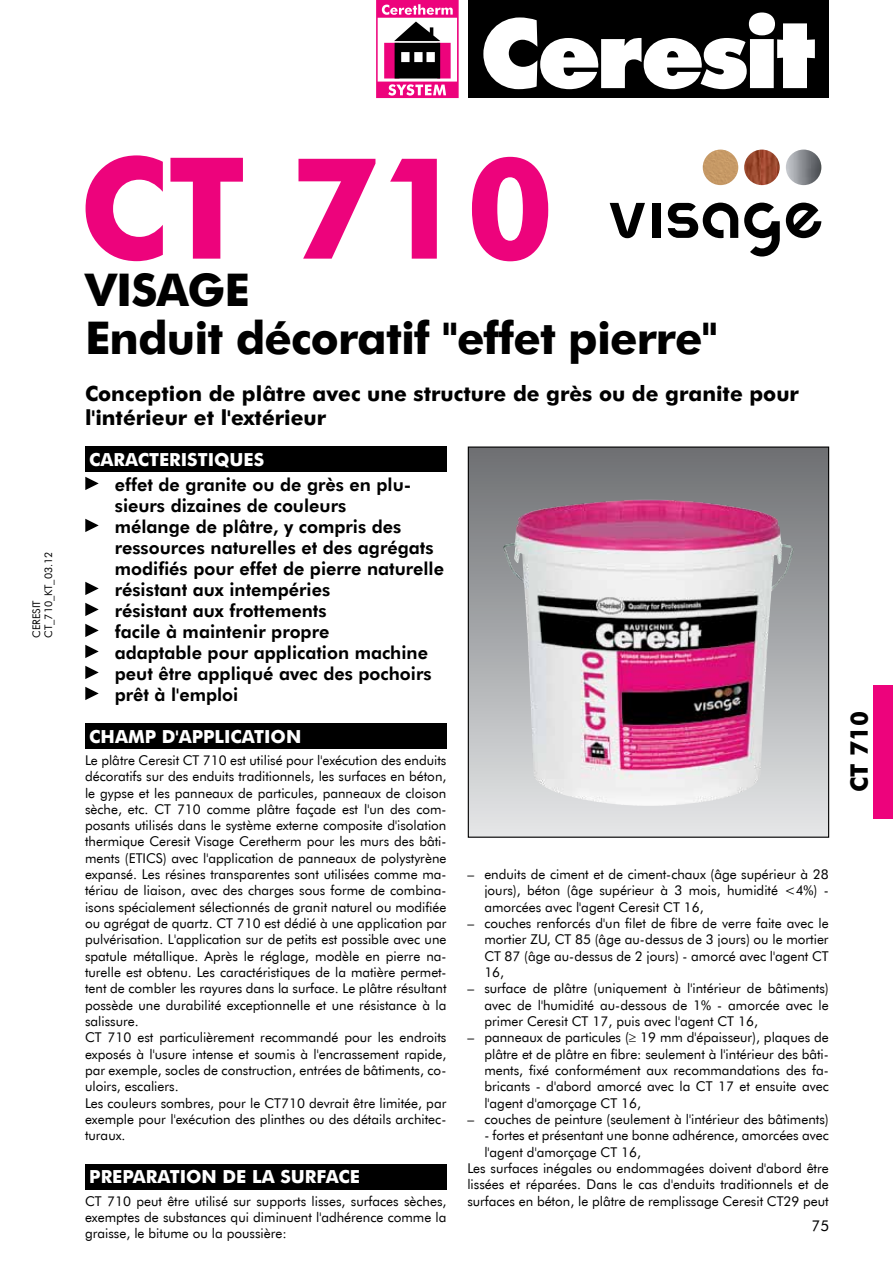
<style>
.page{position:relative;width:893px;height:1263px;background:#fff}
.page>*{position:absolute;margin:0;border:0;box-sizing:border-box;transform-origin:0 0}
.t1{font:700 141px "Futura EU";color:#ed037c}
.t2{font:700 45px/48px "Futura EU";letter-spacing:-.02em;color:#000}
.t3{font:700 24px "Futura EU";color:#000}
.t4{font:700 21px/24px "Futura EU";color:#000}
.t5{font:18px/21px "Futura Hv EU";color:#000}
.t6{font:700 18px "Futura EU";color:#fff}
.t7{font:15px "Futura EU";color:#000}
.t8{font:13.5px/16.4px "Futura EU";color:#000;text-align:justify}
.t9{font:10.5px/12px "Futura EU";color:#000}
</style>
<div class="page">
<div style="left:468px;top:0;width:361px;height:98px;background:#000"></div>
<svg style="left:483px;top:13px;width:332px;height:76px"></svg>
<svg style="left:376px;top:0;width:83px;height:98px"></svg>
<div style="left:874px;top:685px;width:19px;height:134px;background:#ed037c"></div>
<div style="left:468px;top:447px;width:361px;height:390px;background:linear-gradient(to bottom,#6c6e71,#e4e6e7)"></div>
<img style="left:502px;top:499px;width:292px;height:307px">
<div style="left:468px;top:446px;width:361px;height:392px;border:1px solid #000"></div>
<div style="left:85px;top:446px;width:361px;height:26px;background:#000"></div>
<svg style="left:85px;top:477px;width:14px;height:13px"></svg>
<svg style="left:85px;top:519px;width:14px;height:13px"></svg>
<svg style="left:85px;top:582px;width:14px;height:13px"></svg>
<svg style="left:85px;top:603px;width:14px;height:13px"></svg>
<svg style="left:85px;top:624px;width:14px;height:13px"></svg>
<svg style="left:85px;top:645px;width:14px;height:13px"></svg>
<svg style="left:85px;top:666px;width:14px;height:13px"></svg>
<svg style="left:85px;top:687px;width:14px;height:13px"></svg>
<div style="left:85px;top:723px;width:361px;height:25px;background:#000"></div>
<div style="left:85px;top:1164px;width:361px;height:25px;background:#000"></div>
<div style="left:652px;top:203px;width:9px;height:35px;background:#000"></div>
<svg style="left:610px;top:203px;width:35px;height:35px"></svg>
<svg style="left:786px;top:203px;width:35px;height:35px"></svg>
<svg style="left:668px;top:203px;width:70px;height:35px"></svg>
<svg style="left:744px;top:203px;width:36px;height:54px"></svg>
<img style="left:786px;top:150px;width:35px;height:35px;border-radius:18px">
<img style="left:744px;top:150px;width:36px;height:35px;border-radius:18px">
<img style="left:703px;top:150px;width:35px;height:35px;border-radius:18px">
<p class="t9" style="left:31px;top:638px;width:88px;rotate:-90deg">CERESIT<br>CT_710_KT_03.12</p>
<h1 class="t1" style="left:79px;top:121px;width:477px">CT 710</h1>
<h2 class="t2" style="left:85px;top:268px;width:634px">VISAGE<br>Enduit décoratif "effet pierre"</h2>
<h3 class="t4" style="left:85px;top:383px;width:715px">Conception de plâtre avec une structure de grès ou de granite pour l'intérieur et l'extérieur</h3>
<h3 class="t6" style="left:89px;top:448px;width:176px">CARACTERISTIQUES</h3>
<p class="t5" style="left:115px;top:475px;width:331px">effet de granite ou de grès en plu&shy;sieurs dizaines de couleurs<br>mélange de plâtre, y compris des ressources naturelles et des agrégats modifiés pour effet de pierre naturelle résistant aux intempéries<br>résistant aux frottements<br>facile à maintenir propre<br>adaptable pour application machine peut être appliqué avec des pochoirs prêt à l'emploi</p>
<h3 class="t6" style="left:89px;top:725px;width:214px">CHAMP D'APPLICATION</h3>
<p class="t8" style="left:85px;top:752px;width:363px;text-align:left">Le plâtre Ceresit CT 710 est utilisé pour l'exécution des enduits décoratifs sur des enduits traditionnels, les surfaces en béton, le gypse et les panneaux de particules, panneaux de cloison sèche, etc. CT 710 comme plâtre façade est l'un des com&shy;posants utilisés dans le système externe composite d'isolation thermique Ceresit Visage Ceretherm pour les murs des bâti&shy;ments (ETICS) avec l'application de panneaux de polystyrène expansé. Les résines transparentes sont utilisées comme ma&shy;tériau de liaison, avec des charges sous forme de combina&shy;isons spécialement sélectionnés de granit naturel ou modifiée ou agrégat de quartz. CT 710 est dédié à une application par pulvérisation. L'application sur de petits est possible avec une spatule métallique. Après le réglage, modèle en pierre na&shy;turelle est obtenu. Les caractéristiques de la matière permet&shy;tent de combler les rayures dans la surface. Le plâtre résultant possède une durabilité exceptionnelle et une résistance à la salissure.<br>CT 710 est particulièrement recommandé pour les endroits exposés à l'usure intense et soumis à l'encrassement rapide, par exemple, socles de construction, entrées de bâtiments, co&shy;uloirs, escaliers.<br>Les couleurs sombres, pour le CT710 devrait être limitée, par exemple pour l'exécution des plinthes ou des détails architec&shy;turaux.</p>
<h3 class="t6" style="left:89px;top:1166px;width:272px">PREPARATION DE LA SURFACE</h3>
<p class="t8" style="left:85px;top:1193px;width:363px">CT 710 peut être utilisé sur supports lisses, surfaces sèches, exemptes de substances qui diminuent l'adhérence comme la graisse, le bitume ou la poussière:</p>
<p class="t8" style="left:484px;top:866px;width:346px;text-indent:-17px">– enduits de ciment et de ciment-chaux (âge supérieur à 28 jours), béton (âge supérieur à 3 mois, humidité &lt;4%) - amorcées avec l'agent Ceresit CT 16,</p>
<p class="t8" style="left:484px;top:915px;width:346px;text-indent:-17px">– couches renforcés d'un filet de fibre de verre faite avec le mortier ZU, CT 85 (âge au-dessus de 3 jours) ou le mortier CT 87 (âge au-dessus de 2 jours) - amorcé avec l'agent CT 16,</p>
<p class="t8" style="left:484px;top:981px;width:346px;text-indent:-17px">– surface de plâtre (uniquement à l'intérieur de bâtiments) avec de l'humidité au-dessous de 1% - amorcée avec le primer Ceresit CT 17, puis avec l'agent CT 16,</p>
<p class="t8" style="left:484px;top:1030px;width:346px;text-indent:-17px">– panneaux de particules (≥ 19 mm d'épaisseur), plaques de plâtre et de plâtre en fibre: seulement à l'intérieur des bâti&shy;ments, fixé conformément aux recommandations des fa&shy;bricants - d'abord amorcé avec la CT 17 et ensuite avec l'agent d'amorçage CT 16,</p>
<p class="t8" style="left:467px;top:1111px;width:363px">– couches de peinture (seulement à l'intérieur des bâtiments)</p>
<p class="t8" style="left:484px;top:1128px;width:346px">- fortes et présentant une bonne adhérence, amorcées avec</p>
<p class="t8" style="left:484px;top:1144px;width:158px">l'agent d'amorçage CT 16,</p>
<p class="t8" style="left:467px;top:1160px;width:363px">Les surfaces inégales ou endommagées doivent d'abord être</p>
<p class="t8" style="left:467px;top:1177px;width:363px">lissées et réparées. Dans le cas d'enduits traditionnels et de</p>
<p class="t8" style="left:467px;top:1193px;width:363px">surfaces en béton, le plâtre de remplissage Ceresit CT29 peut</p>
<p class="t7" style="left:811px;top:1216px;width:19px">75</p>
<h3 class="t3" style="left:844px;top:792px;width:82px;rotate:-90deg">CT 710</h3>
</div>
